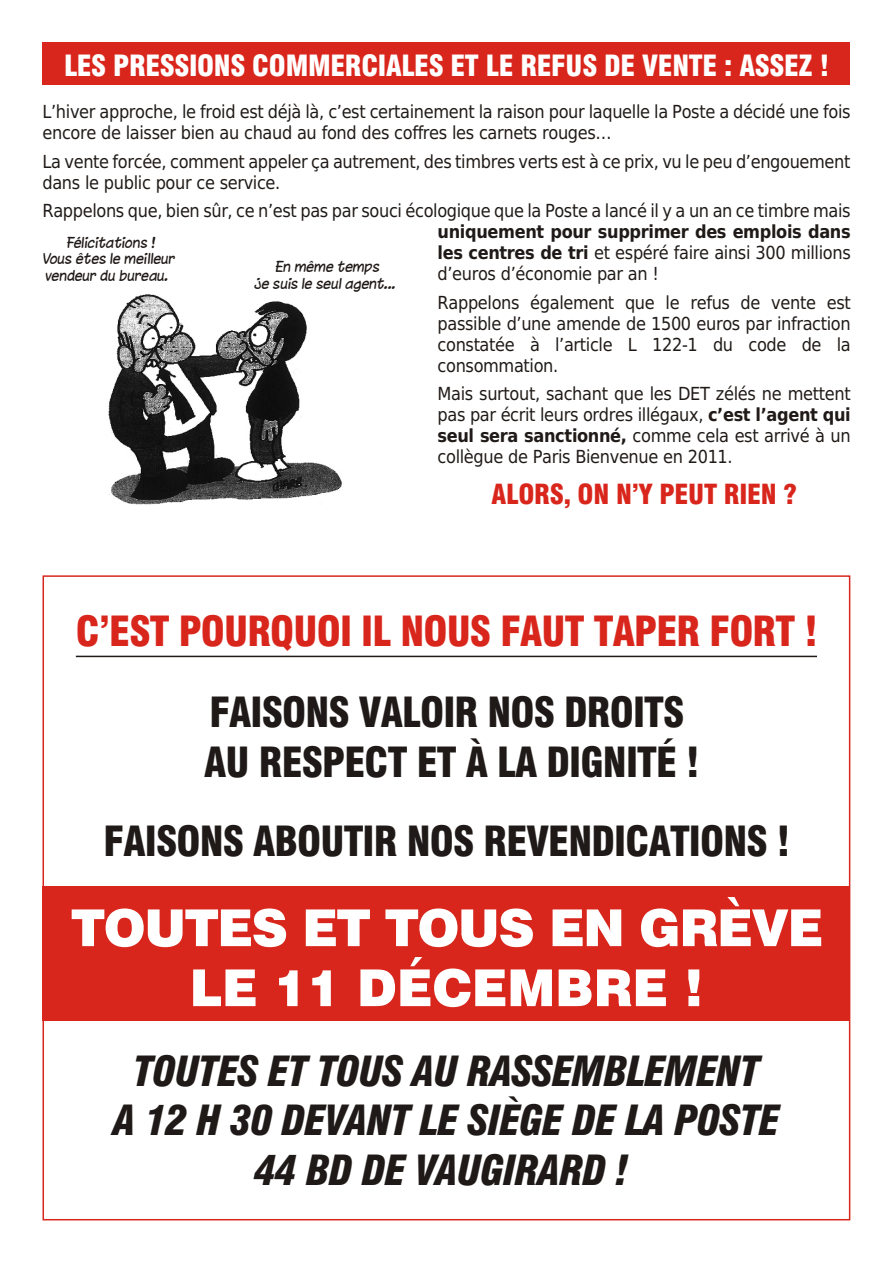
<style>
.page{position:relative;width:894px;height:1263px;background:#fff}
.page>*{position:absolute;margin:0;border:0;box-sizing:border-box;transform-origin:0 0}
.t1{font:51px/60px "Swis 721 Blk BT";letter-spacing:-.025em;color:#fff;text-align:center}
.t2{font:40.5px/49.5px "Swis 721 Blk Cn BT";letter-spacing:-.02em;color:#1f1a17}
.t3{font:italic 40.5px/49.5px "Swis 721 Blk Cn BT";letter-spacing:-.02em;color:#1f1a17;text-align:center}
.t4{font:40.5px "Swis 721 Blk Cn BT";letter-spacing:-.02em;color:#d9261c}
.t5{font:28.5px "Swis 721 Blk Cn BT";letter-spacing:-.015em;color:#fff}
.t6{font:27px "Swis 721 Blk Cn BT";letter-spacing:-.01em;color:#d9261c}
.t7{font:18px/21px "DejaVu Sans Condensed";letter-spacing:-.02em;color:#1f1a17}
.t8{font:700 18px/21px "DejaVu Sans Condensed";letter-spacing:-.02em;color:#1f1a17;text-align:justify}
.t9{font:13.95px/16.8px "Chinacat";color:#1f1a17;text-align:center}
.t10{font:italic 13.95px/16.8px "Chinacat";color:#1f1a17;text-align:center}
.s1{font-weight:400}
.s2{font-weight:700}
</style>
<div class="page">
<div style="left:43px;top:887px;width:807px;height:134px;background:#d9261c"></div>
<hr style="left:76px;top:656px;width:741px;height:1px;background:#1f1a17">
<img style="left:108px;top:294px;width:234px;height:211px">
<div style="left:43px;top:43px;width:807px;height:42px;background:#d9261c"></div>
<h3 class="t5" style="left:64px;top:54px;width:767px">LES PRESSIONS COMMERCIALES ET LE REFUS DE VENTE : ASSEZ !</h3>
<p class="t7" style="left:43px;top:103px;width:810px">L’hiver approche, le froid est déjà là, c’est certainement la raison pour laquelle la Poste a décidé une fois encore de laisser bien au chaud au fond des coffres les carnets rouges…</p>
<p class="t7" style="left:43px;top:153px;width:810px">La vente forcée, comment appeler ça autrement, des timbres verts est à ce prix, vu le peu d’engouement dans le public pour ce service.</p>
<p class="t7" style="left:43px;top:202px;width:810px">Rappelons que, bien sûr, ce n’est pas par souci écologique que la Poste a lancé il y a un an ce timbre mais</p>
<p class="t8" style="left:438px;top:223px;width:415px">uniquement pour supprimer des emplois dans les centres de tri <span class="s1">et espéré faire ainsi 300 millions d’euros d’économie par an !</span></p>
<p class="t7" style="left:438px;top:294px;width:415px;text-align:justify">Rappelons également que le refus de vente est passible d’une amende de 1500 euros par infraction constatée à l’article L 122-1 du code de la consommation.</p>
<p class="t7" style="left:438px;top:385px;width:415px;text-align:justify">Mais surtout, sachant que les DET zélés ne mettent pas par écrit leurs ordres illégaux, <span class="s2">c’est l’agent qui seul sera sanctionné,</span> comme cela est arrivé à un collègue de Paris Bienvenue en 2011.</p>
<h3 class="t6" style="left:491px;top:483px;width:307px">ALORS, ON N’Y PEUT RIEN ?</h3>
<p class="t9" style="left:43px;top:234px;width:136px">Félicitations !<br>Vous êtes le meilleur vendeur du bureau.</p>
<p class="t10" style="left:254px;top:258px;width:146px">En même temps<br>je suis le seul agent...</p>
<h2 class="t4" style="left:76px;top:615px;width:743px">C’EST POURQUOI IL NOUS FAUT TAPER FORT !</h2>
<h2 class="t2" style="left:204px;top:692px;width:497px">FAISONS VALOIR NOS DROITS<br>AU RESPECT ET À LA DIGNITÉ !</h2>
<h2 class="t2" style="left:104px;top:821px;width:688px">FAISONS ABOUTIR NOS REVENDICATIONS !</h2>
<h1 class="t1" style="left:71px;top:903px;width:754px">TOUTES ET TOUS EN GRÈVE<br>LE 11 DÉCEMBRE !</h1>
<h2 class="t3" style="left:113px;top:1050px;width:668px">TOUTES ET TOUS AU RASSEMBLEMENT<br>A 12 H 30 DEVANT LE SIÈGE DE LA POSTE<br>44 BD DE VAUGIRARD !</h2>
</div>
